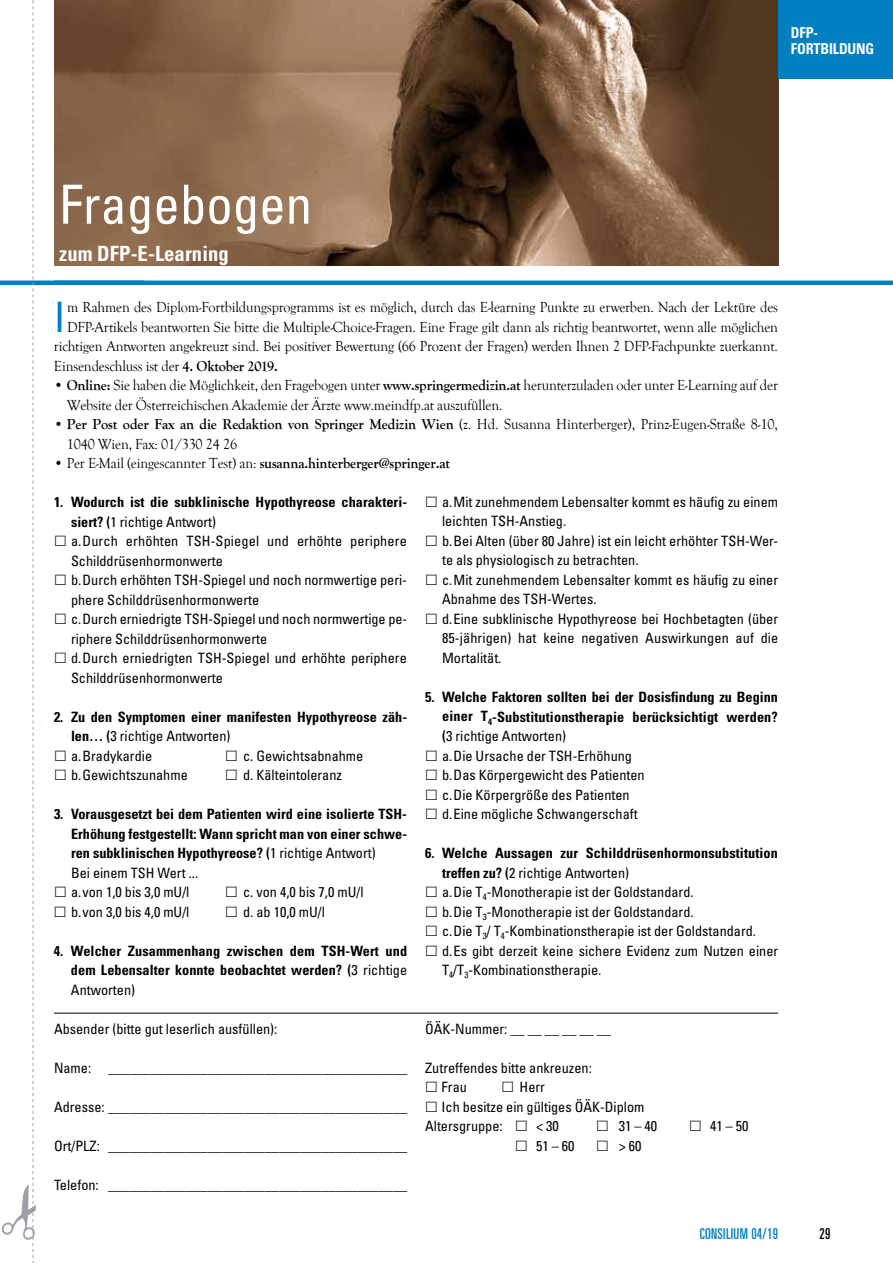
<style>
.page{position:relative;width:893px;height:1263px;background:#fff}
.page>*{position:absolute;margin:0;border:0;box-sizing:border-box;transform-origin:0 0}
.t1{font:condensed 54px "Univers LT Std";color:#fff}
.t2{font:condensed 42px "Univers LT Std";color:#0080c1;scale:.95 1}
.t3{font:700 condensed 21px "Univers LT Std";letter-spacing:.005em;color:#fff}
.t4{font:15px/19.5px "Goudy Old Style T";letter-spacing:-.01em;color:#000;scale:.95 1}
.t5{font:700 condensed 15px/15.5px "Univers LT Std";letter-spacing:-.01em;color:#fff;scale:.95 1}
.t6{font:ultra-condensed 15px "Univers LT Std";letter-spacing:.025em;color:#0080c1;scale:.95 1}
.t7{font:ultra-condensed 15px "Univers LT Std";color:#000;scale:.95 1}
.t8{font:condensed 14.25px/19.5px "Univers LT Std";color:#000}
.t9{font:700 condensed 14.25px/19.5px "Univers LT Std";color:#000}
.s1{font-weight:700}
.s2{font-weight:400}
</style>
<div class="page">
<hr style="left:0;top:281px;width:145px;height:4px;background:#0080c1">
<img style="left:54px;top:0;width:724px;height:266px">
<hr style="left:54px;top:1013px;width:724px;height:1px;background:#000">
<svg style="left:2px;top:0;width:40px;height:1263px"></svg>
<hr style="left:54px;top:281px;width:839px;height:4px;background:#0080c1">
<div style="left:778px;top:0;width:115px;height:78px;background:#0080c1"></div>
<p class="t5" style="left:791px;top:25px;width:89px">DFP-<br>FORTBILDUNG</p>
<h1 class="t1" style="left:59px;top:170px;width:254px">Fragebogen</h1>
<h3 class="t3" style="left:59px;top:241px;width:171px">zum DFP-E-Learning</h3>
<h2 class="t2" style="left:54px;top:290px;width:13px">I</h2>
<p class="t4" style="left:67px;top:298px;width:750px">m Rahmen des Diplom-Fortbildungsprogramms ist es möglich, durch das E-learning Punkte zu erwerben. Nach der Lektüre des</p>
<p class="t4" style="left:67px;top:317px;width:750px">DFP-Artikels beantworten Sie bitte die Multiple-Choice-Fragen. Eine Frage gilt dann als richtig beantwortet, wenn alle möglichen</p>
<p class="t4" style="left:54px;top:337px;width:764px">richtigen Antworten angekreuzt sind. Bei positiver Bewertung (66 Prozent der Fragen) werden Ihnen 2 DFP-Fachpunkte zuerkannt.</p>
<p class="t4" style="left:54px;top:356px;width:237px">Einsendeschluss ist der <span class="s1">4. Oktober 2019.</span></p>
<p class="t4" style="left:67px;top:376px;width:750px;text-indent:-13px">• <span class="s1">Online:</span> Sie haben die Möglichkeit, den Fragebogen unter <span class="s1">www.springermedizin.at</span> herunterzuladen oder unter E-Learning auf der<br>Website der Österreichischen Akademie der Ärzte www.meindfp.at auszufüllen.</p>
<p class="t4" style="left:67px;top:415px;width:750px;text-indent:-13px">• <span class="s1">Per Post oder Fax an die Redaktion von Springer Medizin Wien</span> (z. Hd. Susanna Hinterberger), Prinz-Eugen-Straße 8-10,<br>1040 Wien, Fax: 01/330 24 26</p>
<p class="t4" style="left:54px;top:454px;width:418px">• Per E-Mail (eingescannter Test) an: <span class="s1">susanna.hinterberger@springer.at</span></p>
<p class="t8" style="left:71px;top:492px;width:338px;text-indent:-17px"><span class="s1">1. Wodurch ist die subklinische Hypothyreose charakteri&shy;siert? (</span>1 richtige Antwort)<br>a.Durch erhöhten TSH-Spiegel und erhöhte periphere Schilddrüsenhormonwerte<br>b.Durch erhöhten TSH-Spiegel und noch normwertige peri&shy;phere Schilddrüsenhormonwerte<br>c.Durch erniedrigte TSH-Spiegel und noch normwertige pe&shy;riphere Schilddrüsenhormonwerte<br>d.Durch erniedrigten TSH-Spiegel und erhöhte periphere Schilddrüsenhormonwerte</p>
<p class="t9" style="left:71px;top:707px;width:338px;text-indent:-17px">2. Zu den Symptomen einer manifesten Hypothyreose zäh&shy;len… (<span class="s2">3 richtige Antworten)<br>a.Bradykardie</span></p>
<p class="t8" style="left:243px;top:745px;width:122px">c. Gewichtsabnahme</p>
<p class="t8" style="left:71px;top:765px;width:118px">b.Gewichtszunahme</p>
<p class="t8" style="left:243px;top:765px;width:100px">d. Kälteintoleranz</p>
<p class="t9" style="left:71px;top:804px;width:338px;text-indent:-17px">3. Vorausgesetzt bei dem Patienten wird eine isolierte TSH-Erhöhung festgestellt: Wann spricht man von einer schwe&shy;ren subklinischen Hypothyreose? (<span class="s2">1 richtige Antwort)<br>Bei einem TSH Wert ...<br>a.von 1,0 bis 3,0 mU/l</span></p>
<p class="t8" style="left:243px;top:882px;width:122px">c. von 4,0 bis 7,0 mU/l</p>
<p class="t8" style="left:71px;top:901px;width:120px">b.von 3,0 bis 4,0 mU/l</p>
<p class="t8" style="left:243px;top:901px;width:84px">d. ab 10,0 mU/l</p>
<p class="t9" style="left:71px;top:941px;width:338px;text-align:justify;text-indent:-17px">4. Welcher Zusammenhang zwischen dem TSH-Wert und dem Lebensalter konnte beobachtet werden? (<span class="s2">3 richtige Antworten)</span></p>
<p class="t8" style="left:54px;top:1018px;width:225px">Absender (bitte gut leserlich ausfüllen):</p>
<p class="t8" style="left:54px;top:1057px;width:355px">Name: __________________________________________</p>
<p class="t8" style="left:54px;top:1096px;width:355px">Adresse: __________________________________________</p>
<p class="t8" style="left:54px;top:1135px;width:355px">Ort/PLZ: __________________________________________</p>
<p class="t8" style="left:54px;top:1174px;width:355px">Telefon: __________________________________________</p>
<p class="t8" style="left:442px;top:492px;width:338px">a.Mit zunehmendem Lebensalter kommt es häufig zu einem leichten TSH-Anstieg.<br>b.Bei Alten (über 80 Jahre) ist ein leicht erhöhter TSH-Wer&shy;te als physiologisch zu betrachten.<br>c.Mit zunehmendem Lebensalter kommt es häufig zu einer Abnahme des TSH-Wertes.<br>d.Eine subklinische Hypothyreose bei Hochbetagten (über 85-jährigen) hat keine negativen Auswirkungen auf die Mortalität.</p>
<p class="t8" style="left:442px;top:687px;width:337px;text-indent:-17px"><span class="s1">5. Welche Faktoren sollten bei der Dosisfindung zu Beginn einer T</span><sub>4</sub><span class="s1">-Substitutionstherapie berücksichtigt werden? (</span>3 richtige Antworten)<br>a.Die Ursache der TSH-Erhöhung<br>b.Das Körpergewicht des Patienten<br>c.Die Körpergröße des Patienten<br>d.Eine mögliche Schwangerschaft</p>
<p class="t8" style="left:442px;top:843px;width:338px;text-indent:-17px"><span class="s1">6. Welche Aussagen zur Schilddrüsenhormonsubstitution treffen zu? (</span>2 richtige Antworten)<br>a.Die T<sub>4</sub>-Monotherapie ist der Goldstandard.<br>b.Die T<sub>3</sub>-Monotherapie ist der Goldstandard.<br>c.Die T<sub>3</sub>/ T<sub>4</sub>-Kombinationstherapie ist der Goldstandard. d.Es gibt derzeit keine sichere Evidenz zum Nutzen einer T<sub>4</sub>/T<sub>3</sub>-Kombinationstherapie.</p>
<p class="t8" style="left:425px;top:1018px;width:187px">ÖÄK-Nummer: __ __ __ __ __ __</p>
<p class="t8" style="left:442px;top:1058px;width:152px;text-indent:-17px">Zutreffendes bitte ankreuzen:<br>Frau</p>
<p class="t8" style="left:520px;top:1077px;width:27px">Herr</p>
<p class="t8" style="left:442px;top:1096px;width:204px">Ich besitze ein gültiges ÖÄK-Diplom</p>
<p class="t8" style="left:425px;top:1116px;width:79px">Altersgruppe:</p>
<p class="t8" style="left:536px;top:1116px;width:24px">&lt; 30</p>
<p class="t8" style="left:619px;top:1116px;width:40px">31 – 40</p>
<p class="t8" style="left:710px;top:1116px;width:40px">41 – 50</p>
<p class="t8" style="left:536px;top:1135px;width:40px">51 – 60</p>
<p class="t8" style="left:619px;top:1135px;width:24px">&gt; 60</p>
<p class="t6" style="left:700px;top:1225px;width:84px">CONSILIUM 04/19</p>
<p class="t7" style="left:819px;top:1225px;width:13px">29</p>
</div>
